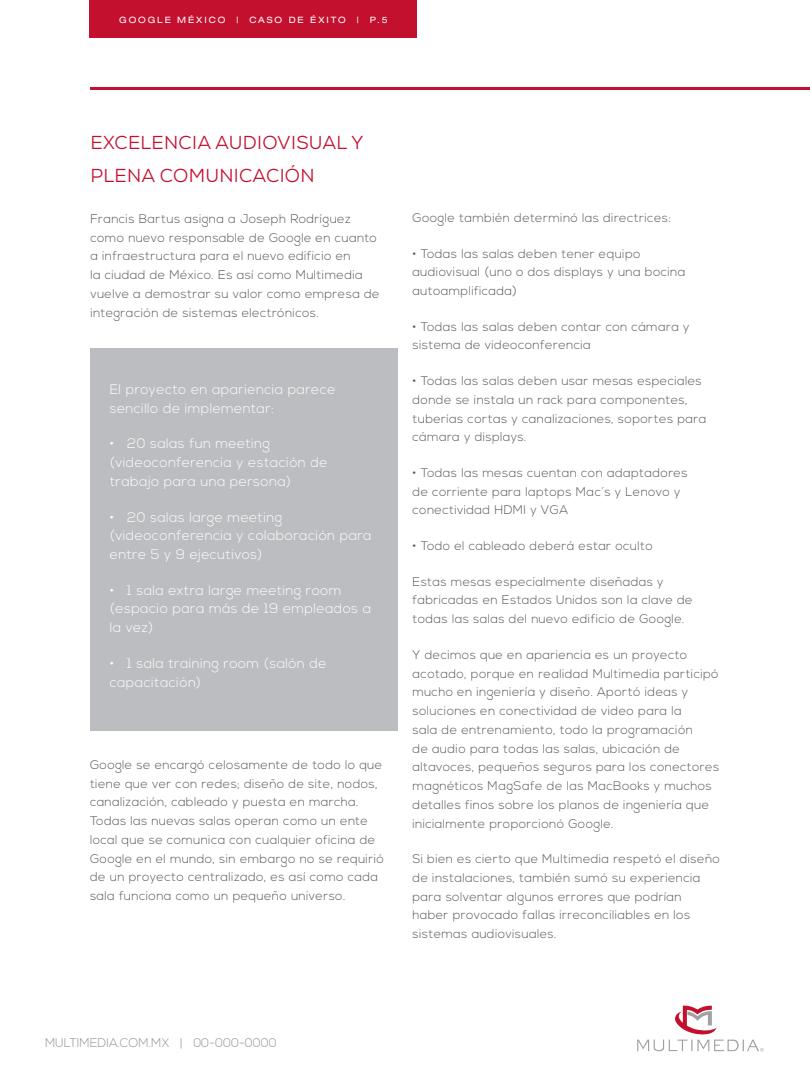
<style>
.page{position:relative;width:810px;height:1080px;background:#fff}
.page>*{position:absolute;margin:0;border:0;box-sizing:border-box;transform-origin:0 0}
.Main_headline{font:18.75px/32.5px "Nexa";letter-spacing:.015em;color:#c3102f}
.Body{font:300 13.75px/18.8px "Nexa";letter-spacing:.03em;color:#fff}
.Body-2{font:300 12.5px/18.8px "Nexa";letter-spacing:.03em;color:#57585a}
.t1{font:300 12.5px "Nexa";color:#939598}
.t2{font:expanded 8.75px "Helvetica Neue LT Std";letter-spacing:.215em;color:#fff}
</style>
<div class="page">
<svg style="left:637px;top:1005px;width:127px;height:47px"></svg>
<div style="left:90px;top:0;width:327px;height:38px;background:#c3102f"></div>
<div style="left:90px;top:349px;width:308px;height:382px;background:#bcbdc0"></div>
<hr style="left:90px;top:88px;width:720px;height:2px;background:#c3102f">
<p class="t2" style="left:119px;top:15px;width:108px">GOOGLE MÉXICO</p>
<p class="t2" style="left:236px;top:15px;width:3px">|</p>
<p class="t2" style="left:249px;top:15px;width:98px">CASO DE ÉXITO</p>
<p class="t2" style="left:357px;top:15px;width:3px">|</p>
<p class="t2" style="left:370px;top:15px;width:19px">P.5</p>
<p class="Main_headline" style="left:90px;top:126px;width:275px">EXCELENCIA AUDIOVISUAL Y<br>PLENA COMUNICACIÓN</p>
<p class="Body-2" style="left:90px;top:210px;width:291px">Francis Bartus asigna a Joseph Rodríguez como nuevo responsable de Google en cuanto a infraestructura para el nuevo edificio en<br>la ciudad de México. Es así como Multimedia vuelve a demostrar su valor como empresa de integración de sistemas electrónicos.</p>
<p class="Body-2" style="left:412px;top:209px;width:260px">Google también determinó las directrices:</p>
<p class="Body-2" style="left:412px;top:244px;width:274px">• Todas las salas deben tener equipo audiovisual (uno o dos displays y una bocina autoamplificada)</p>
<p class="Body-2" style="left:412px;top:318px;width:279px">• Todas las salas deben contar con cámara y sistema de videoconferencia</p>
<p class="Body-2" style="left:412px;top:372px;width:295px">• Todas las salas deben usar mesas especiales donde se instala un rack para componentes, tuberías cortas y canalizaciones, soportes para cámara y displays.</p>
<p class="Body-2" style="left:412px;top:464px;width:277px">• Todas las mesas cuentan con adaptadores de corriente para laptops Mac´s y Lenovo y conectividad HDMI y VGA</p>
<p class="Body-2" style="left:412px;top:537px;width:242px">• Todo el cableado deberá estar oculto</p>
<p class="Body-2" style="left:412px;top:573px;width:282px">Estas mesas especialmente diseñadas y fabricadas en Estados Unidos son la clave de todas las salas del nuevo edificio de Google.</p>
<p class="Body-2" style="left:412px;top:646px;width:308px">Y decimos que en apariencia es un proyecto acotado, porque en realidad Multimedia participó mucho en ingeniería y diseño. Aportó ideas y soluciones en conectividad de video para la<br>sala de entrenamiento, todo la programación<br>de audio para todas las salas, ubicación de altavoces, pequeños seguros para los conectores magnéticos MagSafe de las MacBooks y muchos detalles finos sobre los planos de ingeniería que inicialmente proporcionó Google.</p>
<p class="Body-2" style="left:412px;top:850px;width:309px">Si bien es cierto que Multimedia respetó el diseño de instalaciones, también sumó su experiencia para solventar algunos errores que podrían haber provocado fallas irreconciliables en los sistemas audiovisuales.</p>
<p class="Body" style="left:110px;top:381px;width:227px">El proyecto en apariencia parece sencillo de implementar:</p>
<p class="Body" style="left:110px;top:435px;width:219px">• 20 salas fun meeting (videoconferencia y estación de trabajo para una persona)</p>
<p class="Body" style="left:110px;top:508px;width:263px">• 20 salas large meeting (videoconferencia y colaboración para entre 5 y 9 ejecutivos)</p>
<p class="Body" style="left:110px;top:581px;width:263px">• 1 sala extra large meeting room (espacio para más de 19 empleados a la vez)</p>
<p class="Body" style="left:110px;top:654px;width:218px">• 1 sala training room (salón de capacitación)</p>
<p class="Body-2" style="left:90px;top:756px;width:295px">Google se encargó celosamente de todo lo que tiene que ver con redes; diseño de site, nodos, canalización, cableado y puesta en marcha.<br>Todas las nuevas salas operan como un ente local que se comunica con cualquier oficina de Google en el mundo, sin embargo no se requirió de un proyecto centralizado, es así como cada sala funciona como un pequeño universo.</p>
<p class="t1" style="left:45px;top:1035px;width:233px">MULTIMEDIA.COM.MX | 00-000-0000</p>
</div>
